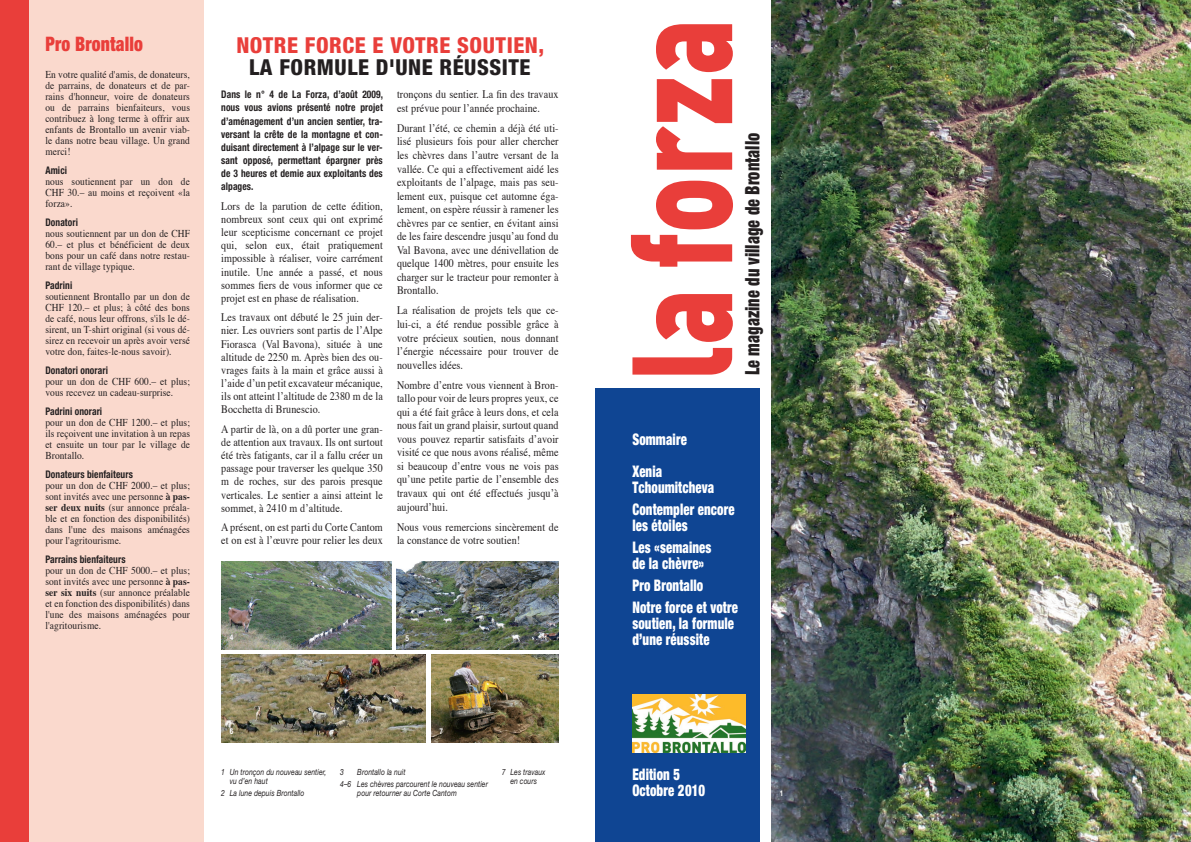
<style>
.page{position:relative;width:1191px;height:842px;background:#fff}
.page>*{position:absolute;margin:0;border:0;box-sizing:border-box;transform-origin:0 0}
.t1{font:900 140px "DIN";color:#e93e3a;scale:.75 1}
.t2{font:800 condensed 22px "Helvetica Neue";letter-spacing:.025em;color:#e93e3a}
.t3{font:800 condensed 22px "Helvetica Neue";letter-spacing:.025em;color:#231f20}
.t4{font:900 condensed 20px "Helvetica Neue";color:#231f20;scale:.8 1}
.t5{font:900 condensed 20px "Helvetica Neue";letter-spacing:.01em;color:#e93e3a;scale:.88 1}
.t6{font:900 condensed 16px/22px "Helvetica Neue";letter-spacing:.01em;color:#fff;scale:.8 1}
.t7{font:11.5px/13.5px "Times";letter-spacing:.01em;color:#231f20;text-align:justify;scale:.88 1}
.t8{font:10.5px/11px "Times";letter-spacing:.01em;color:#231f20;text-align:justify;scale:.9 1}
.t9{font:700 condensed 10.5px/13.2px "Helvetica Neue";letter-spacing:.01em;color:#231f20;text-align:justify;scale:.9 1}
.t10{font:italic 8.5px/9px "Helvetica Neue";letter-spacing:.01em;color:#231f20;scale:.8 1}
.t11{font:700 8px "Helvetica Neue";color:#fff;scale:.8 1}
.s1{font-weight:700}
</style>
<div class="page">
<img style="left:771px;top:0;width:420px;height:842px">
<div style="left:595px;top:389px;width:165px;height:453px;background:#0f4593"></div>
<img style="left:632px;top:695px;width:114px;height:58px">
<div style="left:28px;top:0;width:176px;height:842px;background:#fad9cd"></div>
<div style="left:0;top:0;width:28px;height:842px;background:#e93e3a"></div>
<img style="left:221px;top:561px;width:170px;height:88px">
<img style="left:397px;top:561px;width:161px;height:88px">
<img style="left:431px;top:655px;width:127px;height:88px">
<img style="left:221px;top:655px;width:204px;height:88px">
<h3 class="t5" style="left:45px;top:32px;width:112px">Pro Brontallo</h3>
<p class="t8" style="left:45px;top:68px;width:162px">En votre qualité d'amis, de donateurs, de parrains, de donateurs et de par&shy;rains d'honneur, voire de donateurs ou de parrains bienfaiteurs, vous contribuez à long terme à offrir aux enfants de Brontallo un avenir viab&shy;le dans notre beau village. Un grand merci!</p>
<p class="t9" style="left:45px;top:163px;width:26px">Amici</p>
<p class="t8" style="left:45px;top:175px;width:162px">nous soutiennent par un don de CHF 30.– au moins et reçoivent «la forza».</p>
<p class="t9" style="left:45px;top:215px;width:38px">Donatori</p>
<p class="t8" style="left:45px;top:227px;width:162px">nous soutiennent par un don de CHF 60.– et plus et bénéficient de deux bons pour un café dans notre restau&shy;rant de village typique.</p>
<p class="t9" style="left:45px;top:278px;width:31px">Padrini</p>
<p class="t8" style="left:45px;top:290px;width:162px">soutiennent Brontallo par un don de CHF 120.– et plus; à côté des bons de café, nous leur offrons, s'ils le dé&shy;sirent, un T-shirt original (si vous dé&shy;sirez en recevoir un après avoir versé votre don, faites-le-nous savoir).</p>
<p class="t9" style="left:45px;top:363px;width:71px">Donatori onorari</p>
<p class="t8" style="left:45px;top:375px;width:162px">pour un don de CHF 600.– et plus; vous recevez un cadeau-surprise.</p>
<p class="t9" style="left:45px;top:404px;width:65px">Padrini onorari</p>
<p class="t8" style="left:45px;top:416px;width:162px">pour un don de CHF 1200.– et plus; ils reçoivent une invitation à un repas et ensuite un tour par le village de Brontallo.</p>
<p class="t9" style="left:45px;top:467px;width:99px">Donateurs bienfaiteurs</p>
<p class="t8" style="left:45px;top:479px;width:162px">pour un don de CHF 2000.– et plus; sont invités avec une personne <span class="s1">à pas&shy;ser deux nuits</span> (sur annonce préala&shy;ble et en fonction des disponibilités) dans l'une des maisons aménagées pour l'agritourisme.</p>
<p class="t9" style="left:45px;top:553px;width:91px">Parrains bienfaiteurs</p>
<p class="t8" style="left:45px;top:564px;width:162px">pour un don de CHF 5000.– et plus; sont invités avec une personne <span class="s1">à pas&shy;ser six nuits</span> (sur annonce préalable et en fonction des disponibilités) dans l'une des maisons aménagées pour l'agritourisme.</p>
<h2 class="t2" style="left:236px;top:31px;width:309px">NOTRE FORCE E VOTRE SOUTIEN,</h2>
<h2 class="t3" style="left:249px;top:53px;width:283px">LA FORMULE D'UNE RÉUSSITE</h2>
<p class="t7" style="left:397px;top:87px;width:185px">tronçons du sentier. La fin des travaux est prévue pour l’année prochaine.</p>
<p class="t7" style="left:397px;top:120px;width:185px">Durant l’été, ce chemin a déjà été uti&shy;lisé plusieurs fois pour aller chercher les chèvres dans l’autre versant de la vallée. Ce qui a effectivement aidé les exploitants de l’alpage, mais pas seu&shy;lement eux, puisque cet automne éga&shy;lement, on espère réussir à ramener les chèvres par ce sentier, en évitant ainsi de les faire descendre jusqu’au fond du Val Bavona, avec une dénivellation de quelque 1400 mètres, pour ensuite les charger sur le tracteur pour remonter à Brontallo.</p>
<p class="t7" style="left:397px;top:303px;width:185px">La réalisation de projets tels que ce&shy;lui-ci, a été rendue possible grâce à votre précieux soutien, nous donnant l’énergie nécessaire pour trouver de nouvelles idées.</p>
<p class="t7" style="left:397px;top:377px;width:185px">Nombre d’entre vous viennent à Bron&shy;tallo pour voir de leurs propres yeux, ce qui a été fait grâce à leurs dons, et cela nous fait un grand plaisir, surtout quand vous pouvez repartir satisfaits d’avoir visité ce que nous avons réalisé, même si beaucoup d’entre vous ne vois pas qu’une petite partie de l’ensemble des travaux qui ont été effectués jusqu’à aujourd’hui.</p>
<p class="t7" style="left:397px;top:519px;width:185px">Nous vous remercions sincèrement de la constance de votre soutien!</p>
<p class="t9" style="left:221px;top:88px;width:181px">Dans le n° 4 de La Forza, d’août 2009, nous vous avions présenté notre projet d’aménagement d’un ancien sentier, tra&shy;versant la crête de la montagne et con&shy;duisant directement à l’alpage sur le ver&shy;sant opposé, permettant épargner près de 3 heures et demie aux exploitants des alpages.</p>
<p class="t7" style="left:221px;top:198px;width:185px;line-height:13.2px">Lors de la parution de cette édition, nombreux sont ceux qui ont exprimé leur scepticisme concernant ce projet qui, selon eux, était pratiquement impossible à réaliser, voire carrément inutile. Une année a passé, et nous sommes fiers de vous informer que ce projet est en phase de réalisation.</p>
<p class="t7" style="left:221px;top:310px;width:185px;line-height:13.2px">Les travaux ont débuté le 25 juin der&shy;nier. Les ouvriers sont partis de l’Alpe Fiorasca (Val Bavona), située à une altitude de 2250 m. Après bien des ou&shy;vrages faits à la main et grâce aussi à l’aide d’un petit excavateur mécanique, ils ont atteint l’altitude de 2380 m de la Bocchetta di Brunescio.</p>
<p class="t7" style="left:221px;top:421px;width:185px;line-height:13.2px">A partir de là, on a dû porter une gran&shy;de attention aux travaux. Ils ont surtout été très fatigants, car il a fallu créer un passage pour traverser les quelque 350 m de roches, sur des parois presque verticales. Le sentier a ainsi atteint le sommet, à 2410 m d’altitude.</p>
<p class="t7" style="left:221px;top:520px;width:185px;line-height:13.2px">A présent, on est parti du Corte Cantom et on est à l’œuvre pour relier les deux</p>
<p class="t11" style="left:230px;top:633px;width:6px">4</p>
<p class="t11" style="left:405px;top:633px;width:6px">5</p>
<p class="t11" style="left:230px;top:726px;width:6px">6</p>
<p class="t11" style="left:439px;top:726px;width:6px">7</p>
<p class="t10" style="left:230px;top:768px;width:122px;text-indent:-9px">1 Un tronçon du nouveau sentier, vu d’en haut</p>
<p class="t10" style="left:221px;top:789px;width:106px">2 La lune depuis Brontallo</p>
<p class="t10" style="left:340px;top:766px;width:186px;line-height:12px;text-indent:17px">Brontallo la nuit<br>4–6 Les chèvres parcourent le nouveau sentier</p>
<p class="t10" style="left:357px;top:789px;width:126px">pour retourner au Corte Cantom</p>
<p class="t10" style="left:340px;top:768px;width:6px">3</p>
<p class="t10" style="left:502px;top:767px;width:56px;text-align:center">7 Les travaux en cours</p>
<h1 class="t1" style="left:588px;top:381px;width:484px;rotate:-90deg">la forza</h1>
<h3 class="t4" style="left:740px;top:375px;width:305px;rotate:-90deg">Le magazine du village de Brontallo</h3>
<h3 class="t6" style="left:632px;top:423px;width:70px;line-height:32px">Sommaire<br>Xenia</h3>
<h3 class="t6" style="left:632px;top:476px;width:129px">Tchoumitcheva<br>Contempler encore</h3>
<h3 class="t6" style="left:632px;top:514px;width:100px">les étoiles<br>Les «semaines</h3>
<h3 class="t6" style="left:632px;top:552px;width:133px">de la chèvre»<br>Pro Brontallo<br>Notre force et votre</h3>
<h3 class="t6" style="left:632px;top:615px;width:129px;line-height:16px">soutien, la formule d’une réussite</h3>
<h3 class="t6" style="left:632px;top:766px;width:93px;line-height:16px">Edition 5<br>Octobre 2010</h3>
<p class="t11" style="left:780px;top:788px;width:6px">1</p>
</div>
